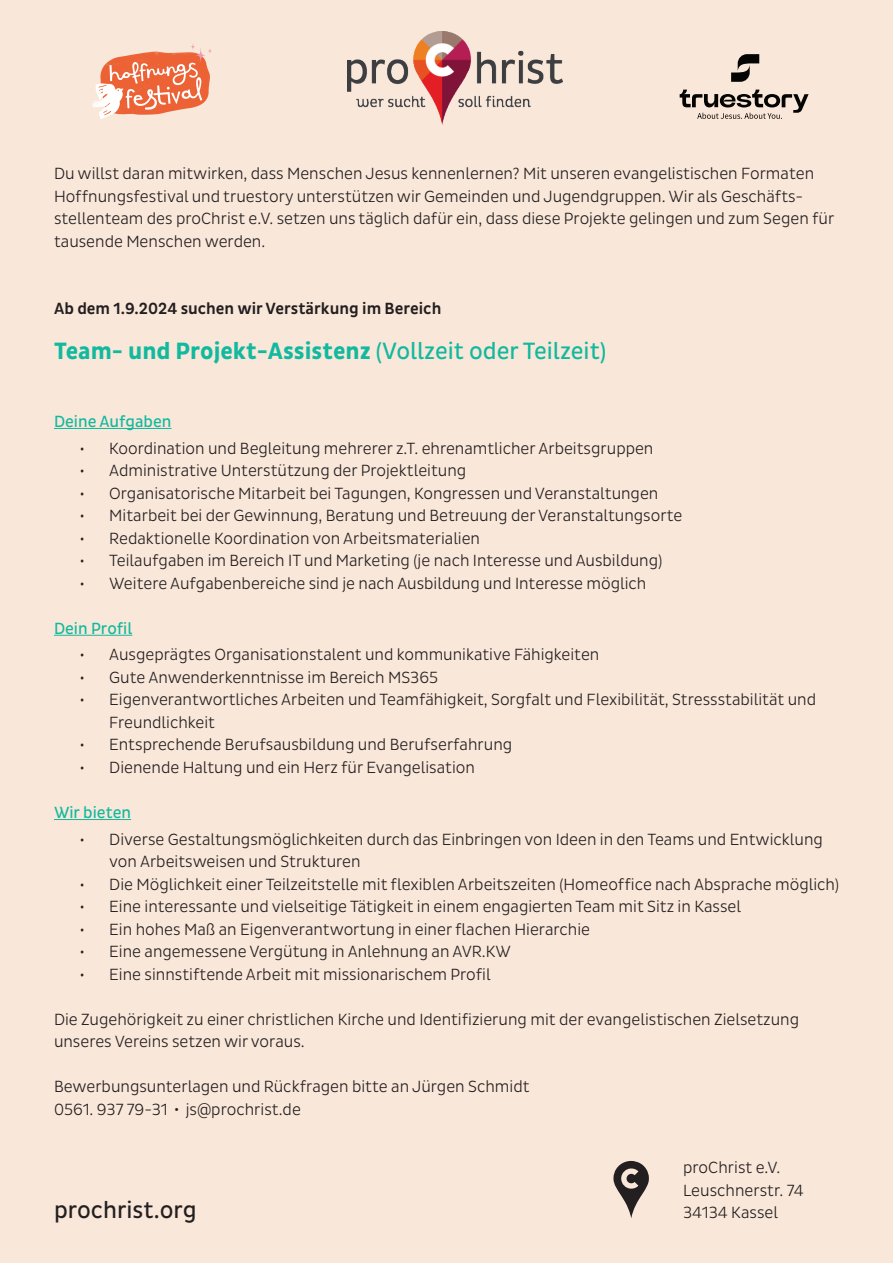
<style>
.page{position:relative;width:893px;height:1263px;background:#f9e7d9}
.page>*{position:absolute;margin:0;border:0;box-sizing:border-box;transform-origin:0 0}
.t1{font:700 24px "Pluto Sans Cond";color:#11b99e}
.t2{font:24px "Pluto Sans Cond";color:#231f20}
.t3{font:300 16.5px/22.5px "Pluto Sans Cond";color:#231f20}
.t4{font:500 16.5px "Pluto Sans Cond";color:#231f20}
.t5{font:16.5px "Pluto Sans Cond";color:#11b99e}
.s1{font-weight:400}
.s2{font-weight:700}
</style>
<div class="page">
<hr style="left:54px;top:428px;width:118px;height:1px;background:#11b99e">
<hr style="left:54px;top:635px;width:78px;height:1px;background:#11b99e">
<hr style="left:54px;top:819px;width:77px;height:1px;background:#11b99e">
<img style="left:347px;top:32px;width:216px;height:93px">
<svg style="left:731px;top:54px;width:28px;height:28px"></svg>
<svg style="left:680px;top:90px;width:129px;height:29px;background:#b2a59b"></svg>
<svg style="left:92px;top:44px;width:120px;height:75px;background:#f3a78c"></svg>
<svg style="left:613px;top:1161px;width:36px;height:57px;background:#90857e"></svg>
<p class="t3" style="left:54px;top:163px;width:782px">Du willst daran mitwirken, dass Menschen Jesus kennenlernen? Mit unseren evangelistischen Formaten Hoffnungsfestival und truestory unterstützen wir Gemeinden und Jugendgruppen. Wir als Geschäfts&shy;stellenteam des proChrist e.V. setzen uns täglich dafür ein, dass diese Projekte gelingen und zum Segen für tausende Menschen werden.</p>
<p class="t4" style="left:54px;top:299px;width:389px">Ab dem 1.9.2024 suchen wir Verstärkung im Bereich</p>
<h1 class="t1" style="left:54px;top:337px;width:554px">Team- und Projekt-Assistenz <span class="s1">(Vollzeit oder Teilzeit)</span></h1>
<p class="t5" style="left:54px;top:412px;width:119px">Deine Aufgaben</p>
<p class="t3" style="left:80px;top:437px;width:575px">• Koordination und Begleitung mehrerer z.T. ehrenamtlicher Arbeitsgruppen</p>
<p class="t3" style="left:80px;top:459px;width:388px">• Administrative Unterstützung der Projektleitung</p>
<p class="t3" style="left:80px;top:482px;width:580px">• Organisatorische Mitarbeit bei Tagungen, Kongressen und Veranstaltungen</p>
<p class="t3" style="left:80px;top:504px;width:604px">• Mitarbeit bei der Gewinnung, Beratung und Betreuung der Veranstaltungsorte</p>
<p class="t3" style="left:80px;top:527px;width:402px">• Redaktionelle Koordination von Arbeitsmaterialien</p>
<p class="t3" style="left:80px;top:549px;width:584px">• Teilaufgaben im Bereich IT und Marketing (je nach Interesse und Ausbildung)</p>
<p class="t3" style="left:80px;top:572px;width:568px">• Weitere Aufgabenbereiche sind je nach Ausbildung und Interesse möglich</p>
<p class="t5" style="left:54px;top:619px;width:80px">Dein Profil</p>
<p class="t3" style="left:80px;top:644px;width:521px">• Ausgeprägtes Organisationstalent und kommunikative Fähigkeiten</p>
<p class="t3" style="left:80px;top:666px;width:360px">• Gute Anwenderkenntnisse im Bereich MS365</p>
<p class="t3" style="left:109px;top:689px;width:708px;text-indent:-30px">• Eigenverantwortliches Arbeiten und Teamfähigkeit, Sorgfalt und Flexibilität, Stressstabilität und<br>Freundlichkeit</p>
<p class="t3" style="left:80px;top:734px;width:434px">• Entsprechende Berufsausbildung und Berufserfahrung</p>
<p class="t3" style="left:80px;top:756px;width:397px">• Dienende Haltung und ein Herz für Evangelisation</p>
<p class="t5" style="left:54px;top:803px;width:79px">Wir bieten</p>
<p class="t3" style="left:109px;top:828px;width:715px;text-indent:-30px">• Diverse Gestaltungsmöglichkeiten durch das Einbringen von Ideen in den Teams und Entwicklung von Arbeitsweisen und Strukturen</p>
<p class="t3" style="left:80px;top:873px;width:761px">• Die Möglichkeit einer Teilzeitstelle mit flexiblen Arbeitszeiten (Homeoffice nach Absprache möglich)</p>
<p class="t3" style="left:80px;top:895px;width:663px">• Eine interessante und vielseitige Tätigkeit in einem engagierten Team mit Sitz in Kassel</p>
<p class="t3" style="left:80px;top:918px;width:512px">• Ein hohes Maß an Eigenverantwortung in einer flachen Hierarchie</p>
<p class="t3" style="left:80px;top:940px;width:433px">• Eine angemessene Vergütung in Anlehnung an AVR.KW</p>
<p class="t3" style="left:80px;top:963px;width:413px">• Eine sinnstiftende Arbeit mit missionarischem Profil</p>
<p class="t3" style="left:54px;top:1008px;width:747px">Die Zugehörigkeit zu einer christlichen Kirche und Identifizierung mit der evangelistischen Zielsetzung unseres Vereins setzen wir voraus.</p>
<p class="t3" style="left:54px;top:1075px;width:477px">Bewerbungsunterlagen und Rückfragen bitte an Jürgen Schmidt<br>0561. 937 79-31 <span class="s2">·</span> js@prochrist.de</p>
<p class="t3" style="left:683px;top:1156px;width:122px">proChrist e.V.<br>Leuschnerstr. 74</p>
<h1 class="t2" style="left:54px;top:1196px;width:144px">prochrist.org</h1>
<p class="t3" style="left:683px;top:1201px;width:96px">34134 Kassel</p>
</div>
